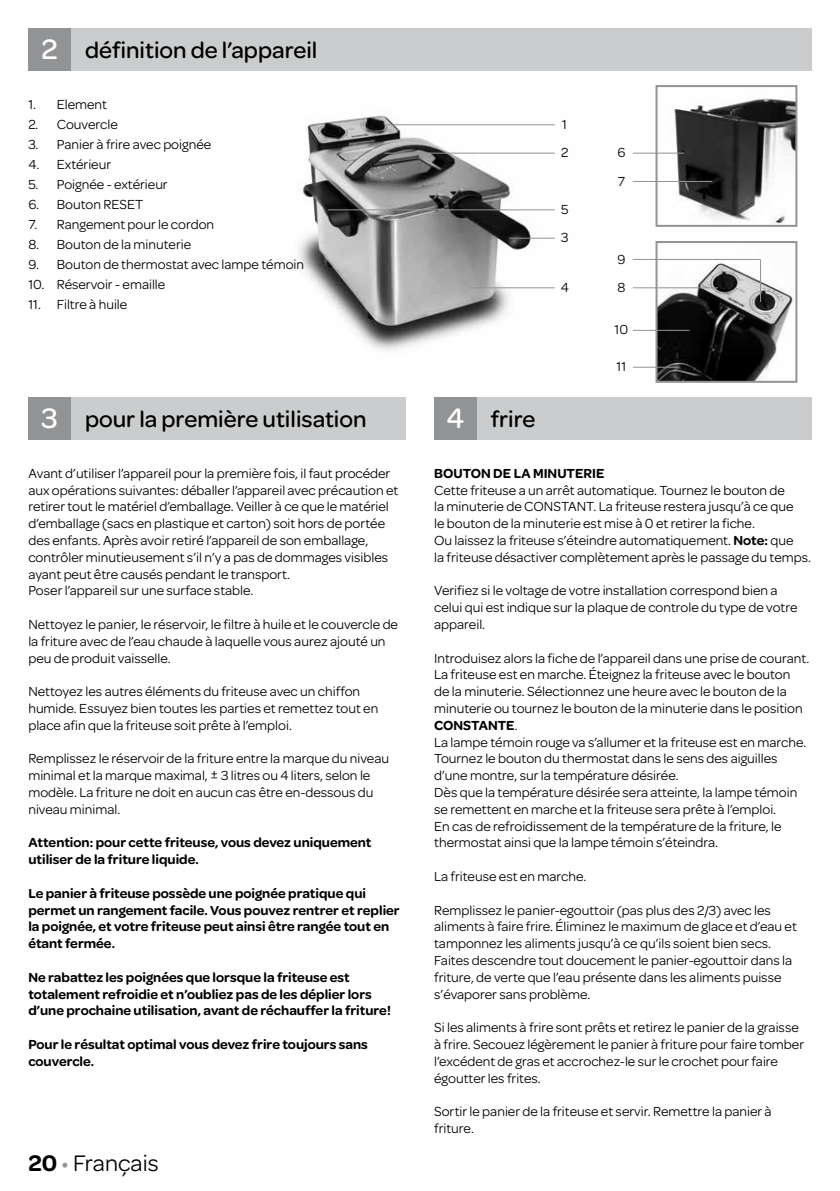
<style>
.page{position:relative;width:840px;height:1191px;background:#fff}
.page>*{position:absolute;margin:0;border:0;box-sizing:border-box;transform-origin:0 0}
.t1{font:500 24px "Omnes";color:#000}
.t2{font:24px "Omnes";color:#000}
.t3{font:14px/16.8px "Omnes";color:#000}
.t4{font:600 14px/16.8px "Omnes";color:#000}
.s1{font-size:30px;color:#fff}
.s2{font-weight:600}
.s3{color:#929395}
</style>
<div class="page">
<img style="left:298px;top:111px;width:257px;height:240px">
<img style="left:658px;top:258px;width:135px;height:122px">
<div style="left:655px;top:241px;width:142px;height:142px;border:2px solid #929395"></div>
<img style="left:658px;top:98px;width:136px;height:126px">
<div style="left:655px;top:85px;width:142px;height:142px;border:2px solid #929395"></div>
<hr style="left:632px;top:153px;width:51px;height:1px;background:#929395">
<hr style="left:632px;top:287px;width:85px;height:1px;background:#929395">
<hr style="left:384px;top:124px;width:170px;height:1px;background:#929395">
<hr style="left:384px;top:153px;width:170px;height:1px;background:#929395">
<hr style="left:327px;top:209px;width:227px;height:1px;background:#929395">
<hr style="left:509px;top:238px;width:45px;height:1px;background:#929395">
<hr style="left:469px;top:287px;width:85px;height:1px;background:#929395">
<hr style="left:632px;top:181px;width:79px;height:1px;background:#929395">
<hr style="left:632px;top:330px;width:57px;height:1px;background:#929395">
<hr style="left:632px;top:259px;width:128px;height:1px;background:#929395">
<hr style="left:759px;top:259px;width:1px;height:43px;background:#929395">
<hr style="left:632px;top:367px;width:45px;height:1px;background:#929395">
<div style="left:57px;top:28px;width:754px;height:43px;background:#cacccd"></div>
<div style="left:28px;top:28px;width:43px;height:43px;background:#929395"></div>
<div style="left:57px;top:397px;width:348px;height:42px;background:#cacccd"></div>
<div style="left:28px;top:397px;width:43px;height:42px;background:#929395"></div>
<div style="left:462px;top:397px;width:349px;height:42px;background:#cacccd"></div>
<div style="left:434px;top:397px;width:42px;height:42px;background:#929395"></div>
<h1 class="t1" style="left:42px;top:33px;width:277px"><span class="s1">2</span> définition de l’appareil</h1>
<p class="t3" style="left:28px;top:95px;width:80px">1. Element</p>
<p class="t3" style="left:28px;top:115px;width:91px">2. Couvercle</p>
<p class="t3" style="left:28px;top:135px;width:184px">3. Panier à frire avec poignée</p>
<p class="t3" style="left:28px;top:155px;width:84px">4. Extérieur</p>
<p class="t3" style="left:28px;top:175px;width:141px">5. Poignée - extérieur</p>
<p class="t3" style="left:28px;top:195px;width:116px">6. Bouton RESET</p>
<p class="t3" style="left:28px;top:215px;width:187px">7. Rangement pour le cordon</p>
<p class="t3" style="left:28px;top:235px;width:164px">8. Bouton de la minuterie</p>
<p class="t3" style="left:28px;top:255px;width:277px">9. Bouton de thermostat avec lampe témoin</p>
<p class="t3" style="left:28px;top:275px;width:138px">10. Réservoir - emaille</p>
<p class="t3" style="left:28px;top:295px;width:100px">11. Filtre à huile</p>
<p class="t3" style="left:560px;top:109px;width:9px;line-height:28.4px">1<br>2</p>
<p class="t3" style="left:560px;top:194px;width:9px;line-height:28.4px">5<br>3</p>
<p class="t3" style="left:560px;top:278px;width:10px">4</p>
<h1 class="t1" style="left:41px;top:402px;width:326px"><span class="s1">3</span> pour la première utilisation</h1>
<h1 class="t1" style="left:446px;top:402px;width:90px"><span class="s1">4</span> frire</h1>
<p class="t3" style="left:617px;top:143px;width:10px">6</p>
<p class="t3" style="left:617px;top:172px;width:9px">7</p>
<p class="t3" style="left:617px;top:250px;width:10px">9</p>
<p class="t3" style="left:617px;top:278px;width:9px">8</p>
<p class="t3" style="left:614px;top:320px;width:15px">10</p>
<p class="t3" style="left:616px;top:357px;width:11px">11</p>
<p class="t3" style="left:28px;top:464px;width:371px">Avant d’utiliser l’appareil pour la première fois, il faut procéder aux opérations suivantes: déballer l’appareil avec précaution et retirer tout le matériel d’emballage. Veiller à ce que le matériel d’emballage (sacs en plastique et carton) soit hors de portée des enfants. Après avoir retiré l’appareil de son emballage, contrôler minutieusement s’il n’y a pas de dommages visibles ayant peut être causés pendant le transport.<br>Poser l’appareil sur une surface stable.</p>
<p class="t3" style="left:28px;top:615px;width:371px">Nettoyez le panier, le réservoir, le filtre à huile et le couvercle de la friture avec de l’eau chaude à laquelle vous aurez ajouté un peu de produit vaisselle.</p>
<p class="t3" style="left:28px;top:682px;width:351px">Nettoyez les autres éléments du friteuse avec un chiffon humide. Essuyez bien toutes les parties et remettez tout en place afin que la friteuse soit prête à l’emploi.</p>
<p class="t3" style="left:28px;top:749px;width:362px">Remplissez le réservoir de la friture entre la marque du niveau minimal et la marque maximal, ± 3 litres ou 4 liters, selon le modèle. La friture ne doit en aucun cas être en-dessous du niveau minimal.</p>
<p class="t4" style="left:28px;top:833px;width:344px">Attention: pour cette friteuse, vous devez uniquement utiliser de la friture liquide.</p>
<p class="t4" style="left:28px;top:884px;width:373px">Le panier à friteuse possède une poignée pratique qui permet un rangement facile. Vous pouvez rentrer et replier la poignée, et votre friteuse peut ainsi être rangée tout en étant fermée.</p>
<p class="t4" style="left:28px;top:968px;width:364px">Ne rabattez les poignées que lorsque la friteuse est totalement refroidie et n’oubliez pas de les déplier lors d’une prochaine utilisation, avant de réchauffer la friture!</p>
<p class="t4" style="left:28px;top:1035px;width:341px">Pour le résultat optimal vous devez frire toujours sans couvercle.</p>
<h1 class="t2" style="left:28px;top:1146px;width:132px"><span class="s2">20</span> <span class="s3">•</span> Français</h1>
<p class="t4" style="left:434px;top:464px;width:172px">BOUTON DE LA MINUTERIE</p>
<p class="t3" style="left:434px;top:480px;width:378px">Cette friteuse a un arrêt automatique. Tournez le bouton de<br>la minuterie de CONSTANT. La friteuse restera jusqu’à ce que<br>le bouton de la minuterie est mise à 0 et retirer la fiche.<br>Ou laissez la friteuse s’éteindre automatiquement. <span class="s2">Note:</span> que<br>la friteuse désactiver complètement après le passage du temps.</p>
<p class="t3" style="left:434px;top:581px;width:364px">Verifiez si le voltage de votre installation correspond bien a celui qui est indique sur la plaque de controle du type de votre appareil.</p>
<p class="t3" style="left:434px;top:648px;width:376px">Introduisez alors la fiche de l’appareil dans une prise de courant.<br>La friteuse est en marche. Éteignez la friteuse avec le bouton de la minuterie. Sélectionnez une heure avec le bouton de la minuterie ou tournez le bouton de la minuterie dans le position <span class="s2">CONSTANTE</span>.<br>La lampe témoin rouge va s’allumer et la friteuse est en marche.<br>Tournez le bouton du thermostat dans le sens des aiguilles d’une montre, sur la température désirée.<br>Dès que la température désirée sera atteinte, la lampe témoin se remettent en marche et la friteuse sera prête à l’emploi.<br>En cas de refroidissement de la température de la friture, le thermostat ainsi que la lampe témoin s’éteindra.</p>
<p class="t3" style="left:434px;top:867px;width:154px">La friteuse est en marche.</p>
<p class="t3" style="left:434px;top:900px;width:364px">Remplissez le panier-egouttoir (pas plus des 2/3) avec les aliments à faire frire. Éliminez le maximum de glace et d’eau et tamponnez les aliments jusqu’à ce qu’ils soient bien secs.<br>Faites descendre tout doucement le panier-egouttoir dans la friture, de verte que l’eau présente dans les aliments puisse s’évaporer sans problème.</p>
<p class="t3" style="left:434px;top:1018px;width:371px">Si les aliments à frire sont prêts et retirez le panier de la graisse à frire. Secouez légèrement le panier à friture pour faire tomber l’excédent de gras et accrochez-le sur le crochet pour faire égoutter les frites.</p>
<p class="t3" style="left:434px;top:1102px;width:339px">Sortir le panier de la friteuse et servir. Remettre la panier à friture.</p>
</div>
